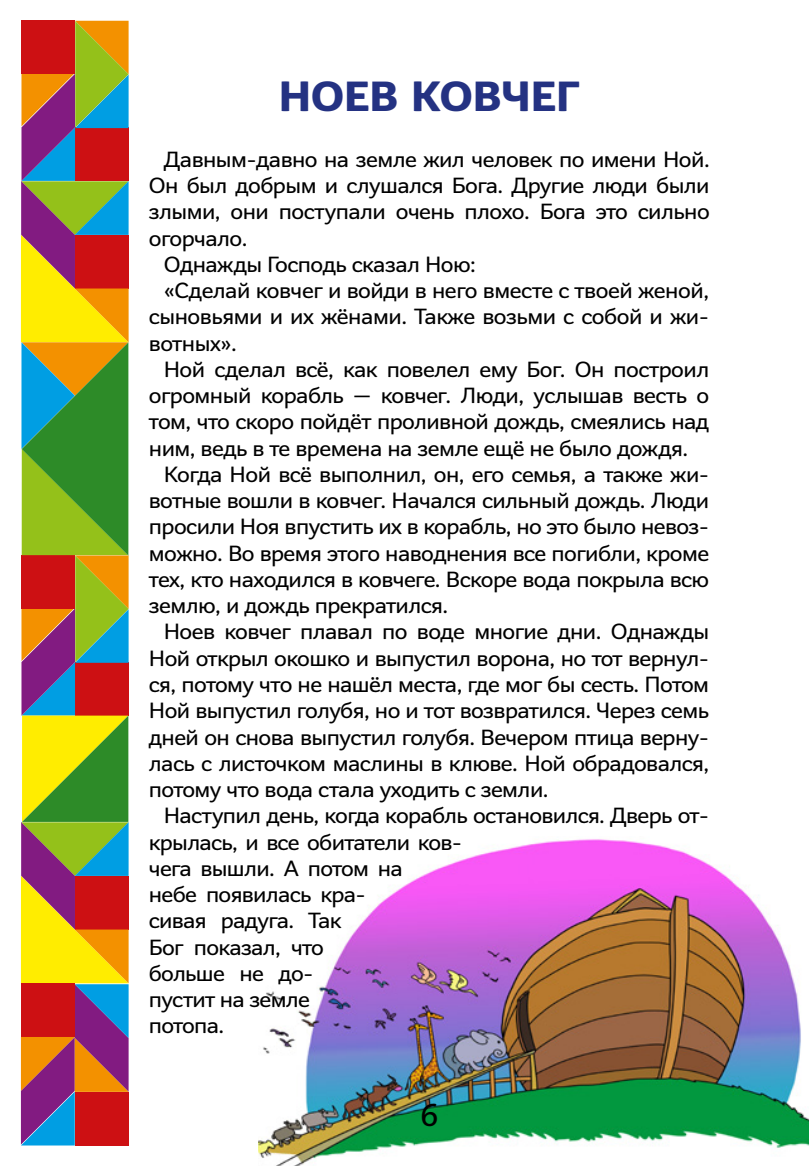
<style>
.page{position:relative;width:809px;height:1166px;background:#fff}
.page>*{position:absolute;margin:0;border:0;box-sizing:border-box;transform-origin:0 0}
.t1{font:800 42px "Vaccine Sans";letter-spacing:-.015em;color:#243282}
.t2{font:31.5px "Vaccine Sans";color:#000}
.t3{font:21.88px "Vaccine Sans";letter-spacing:-.025em;color:#000}
</style>
<div class="page">
<hr style="left:808px;top:833px;width:1px;height:251px;background:#fffbdb">
<img style="left:258px;top:836px;width:551px;height:330px">
<svg style="left:21px;top:21px;width:108px;height:1124px;background:#9b7f3e"></svg>
<h1 class="t1" style="left:278px;top:68px;width:303px">НОЕВ КОВЧЕГ</h1>
<p class="t3" style="left:164px;top:146px;width:547px">Давным-давно на земле жил человек по имени Ной.</p>
<p class="t3" style="left:149px;top:172px;width:562px">Он был добрым и слушался Бога. Другие люди были</p>
<p class="t3" style="left:149px;top:198px;width:562px">злыми, они поступали очень плохо. Бога это сильно</p>
<p class="t3" style="left:149px;top:224px;width:100px">огорчало.</p>
<p class="t3" style="left:164px;top:251px;width:314px">Однажды Господь сказал Ною:</p>
<p class="t3" style="left:164px;top:277px;width:547px">«Сделай ковчег и войди в него вместе с твоей женой,</p>
<p class="t3" style="left:149px;top:303px;width:562px">сыновьями и их жёнами. Также возьми с собой и жи-</p>
<p class="t3" style="left:149px;top:329px;width:90px">вотных».</p>
<p class="t3" style="left:164px;top:356px;width:547px">Ной сделал всё, как повелел ему Бог. Он построил</p>
<p class="t3" style="left:149px;top:382px;width:562px">огромный корабль — ковчег. Люди, услышав весть о</p>
<p class="t3" style="left:149px;top:408px;width:562px">том, что скоро пойдёт проливной дождь, смеялись над</p>
<p class="t3" style="left:149px;top:434px;width:540px">ним, ведь в те времена на земле ещё не было дождя.</p>
<p class="t3" style="left:164px;top:461px;width:547px">Когда Ной всё выполнил, он, его семья, а также жи-</p>
<p class="t3" style="left:149px;top:487px;width:561px">вотные вошли в ковчег. Начался сильный дождь. Люди</p>
<p class="t3" style="left:149px;top:513px;width:562px">просили Ноя впустить их в корабль, но это было невоз-</p>
<p class="t3" style="left:149px;top:539px;width:562px">можно. Во время этого наводнения все погибли, кроме</p>
<p class="t3" style="left:149px;top:566px;width:562px">тех, кто находился в ковчеге. Вскоре вода покрыла всю</p>
<p class="t3" style="left:149px;top:592px;width:301px">землю, и дождь прекратился.</p>
<p class="t3" style="left:164px;top:618px;width:547px">Ноев ковчег плавал по воде многие дни. Однажды</p>
<p class="t3" style="left:149px;top:644px;width:561px">Ной открыл окошко и выпустил ворона, но тот вернул-</p>
<p class="t3" style="left:149px;top:671px;width:562px">ся, потому что не нашёл места, где мог бы сесть. Потом</p>
<p class="t3" style="left:149px;top:697px;width:562px">Ной выпустил голубя, но и тот возвратился. Через семь</p>
<p class="t3" style="left:149px;top:723px;width:562px">дней он снова выпустил голубя. Вечером птица верну-</p>
<p class="t3" style="left:149px;top:749px;width:562px">лась с листочком маслины в клюве. Ной обрадовался,</p>
<p class="t3" style="left:149px;top:776px;width:401px">потому что вода стала уходить с земли.</p>
<p class="t3" style="left:164px;top:802px;width:547px">Наступил день, когда корабль остановился. Дверь от-</p>
<p class="t3" style="left:149px;top:828px;width:315px">крылась, и все обитатели ков-</p>
<p class="t3" style="left:149px;top:854px;width:255px">чега вышли. А потом на</p>
<p class="t3" style="left:149px;top:881px;width:218px">небе появилась кра-</p>
<p class="t3" style="left:149px;top:907px;width:194px">сивая радуга. Так</p>
<p class="t3" style="left:149px;top:933px;width:177px">Бог показал, что</p>
<p class="t3" style="left:149px;top:959px;width:166px">больше не до-</p>
<p class="t3" style="left:149px;top:986px;width:162px">пустит на земле</p>
<p class="t3" style="left:149px;top:1012px;width:77px">потопа.</p>
<h2 class="t2" style="left:420px;top:1095px;width:20px">6</h2>
</div>
